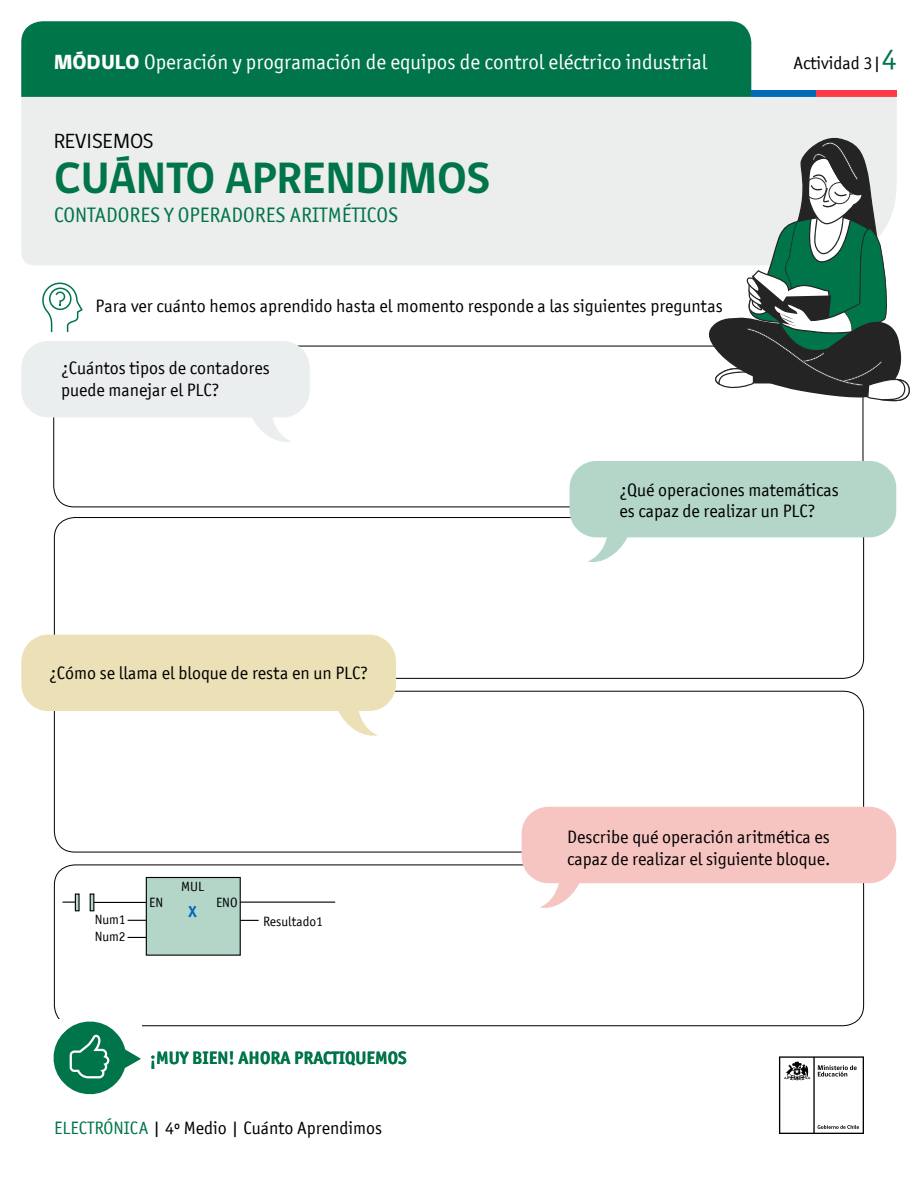
<style>
.page{position:relative;width:918px;height:1188px;background:#fff}
.page>*{position:absolute;margin:0;border:0;box-sizing:border-box;transform-origin:0 0}
.t1{font:700 45px "gob CL";color:#007549}
.t2{font:21px "Officina San ITC";color:#fff}
.t3{font:21px "Officina San ITC";color:#007549}
.t4{font:21px "gob CL";color:#000}
.t5{font:18px/21.6px "Officina San ITC";color:#000}
.t6{font:700 18px "Officina San ITC";color:#007549}
.t7{font:700 15.75px "Officina San ITC";color:#0069b8}
.t8{font:13.5px/17.5px "Officina San ITC";color:#000}
.s1{font-family:"gob CL";font-weight:800}
.s2{font-size:30px;color:#007549}
.s3{color:#007549}
</style>
<div class="page">
<div style="left:21px;top:21px;width:730px;height:76px;background:#007549"></div>
<div style="left:751px;top:90px;width:65px;height:7px;background:#0069b8"></div>
<div style="left:816px;top:90px;width:81px;height:7px;background:#ff3945"></div>
<svg style="left:779px;top:1056px;width:85px;height:78px"></svg>
<div style="left:21px;top:97px;width:876px;height:168px;background:#eceded"></div>
<div style="left:54px;top:865px;width:810px;height:161px;border:1px solid #000;border-radius:20px"></div>
<svg style="left:42px;top:283px;width:41px;height:49px"></svg>
<svg style="left:21px;top:341px;width:289px;height:104px"></svg>
<svg style="left:21px;top:635px;width:375px;height:103px"></svg>
<svg style="left:570px;top:461px;width:326px;height:104px"></svg>
<svg style="left:522px;top:807px;width:374px;height:103px"></svg>
<svg style="left:53px;top:1018px;width:88px;height:77px"></svg>
<svg style="left:706px;top:136px;width:204px;height:266px"></svg>
<hr style="left:94px;top:902px;width:52px;height:1px;background:#000">
<div style="left:146px;top:877px;width:94px;height:78px;background:#b3d6c9"></div>
<div style="left:146px;top:877px;width:95px;height:79px;border:1px solid #000"></div>
<hr style="left:75px;top:894px;width:4px;height:17px;background:#b3d6c9">
<div style="left:75px;top:894px;width:5px;height:17px;border:1px solid #000"></div>
<div style="left:90px;top:894px;width:4px;height:17px;border:1px solid #000"></div>
<svg style="left:63px;top:902px;width:12px;height:1px"></svg>
<hr style="left:240px;top:902px;width:95px;height:1px;background:#000">
<svg style="left:128px;top:920px;width:18px;height:1px"></svg>
<svg style="left:128px;top:937px;width:18px;height:1px"></svg>
<svg style="left:240px;top:920px;width:19px;height:1px"></svg>
<p class="t2" style="left:54px;top:50px;width:655px"><span class="s1">MÓDULO</span> Operación y programación de equipos de control eléctrico industrial</p>
<p class="t5" style="left:794px;top:52px;width:105px">Actividad 3|<span class="s2">4</span></p>
<p class="t4" style="left:54px;top:127px;width:101px">REVISEMOS</p>
<h1 class="t1" style="left:54px;top:148px;width:438px">CUÁNTO APRENDIMOS</h1>
<p class="t3" style="left:54px;top:203px;width:346px">Contadores y Operadores Aritméticos</p>
<p class="t5" style="left:95px;top:295px;width:629px">Para ver cuánto hemos aprendido hasta el momento responde a las siguientes preguntas</p>
<p class="t5" style="left:61px;top:357px;width:210px">¿Cuántos tipos de contadores puede manejar el PLC?</p>
<p class="t5" style="left:49px;top:662px;width:320px">¿Cómo se llama el bloque de resta en un PLC?</p>
<p class="t8" style="left:95px;top:910px;width:32px">Num1<br>Num2</p>
<p class="t8" style="left:149px;top:894px;width:7px">EN</p>
<p class="t8" style="left:181px;top:878px;width:25px">MUL</p>
<p class="t7" style="left:189px;top:902px;width:10px">X</p>
<p class="t8" style="left:216px;top:894px;width:8px">ENO</p>
<p class="t8" style="left:263px;top:912px;width:61px">Resultado1</p>
<p class="t6" style="left:150px;top:1047px;width:258px">¡MUY BIEN! AHORA PRACTIQUEMOS</p>
<p class="t5" style="left:54px;top:1117px;width:330px"><span class="s3">ELECTRÓNICA</span> | 4º Medio | Cuánto Aprendimos</p>
<p class="t5" style="left:619px;top:479px;width:221px">¿Qué operaciones matemáticas es capaz de realizar un PLC?</p>
<p class="t5" style="left:567px;top:826px;width:265px">Describe qué operación aritmética es capaz de realizar el siguiente bloque.</p>
</div>
